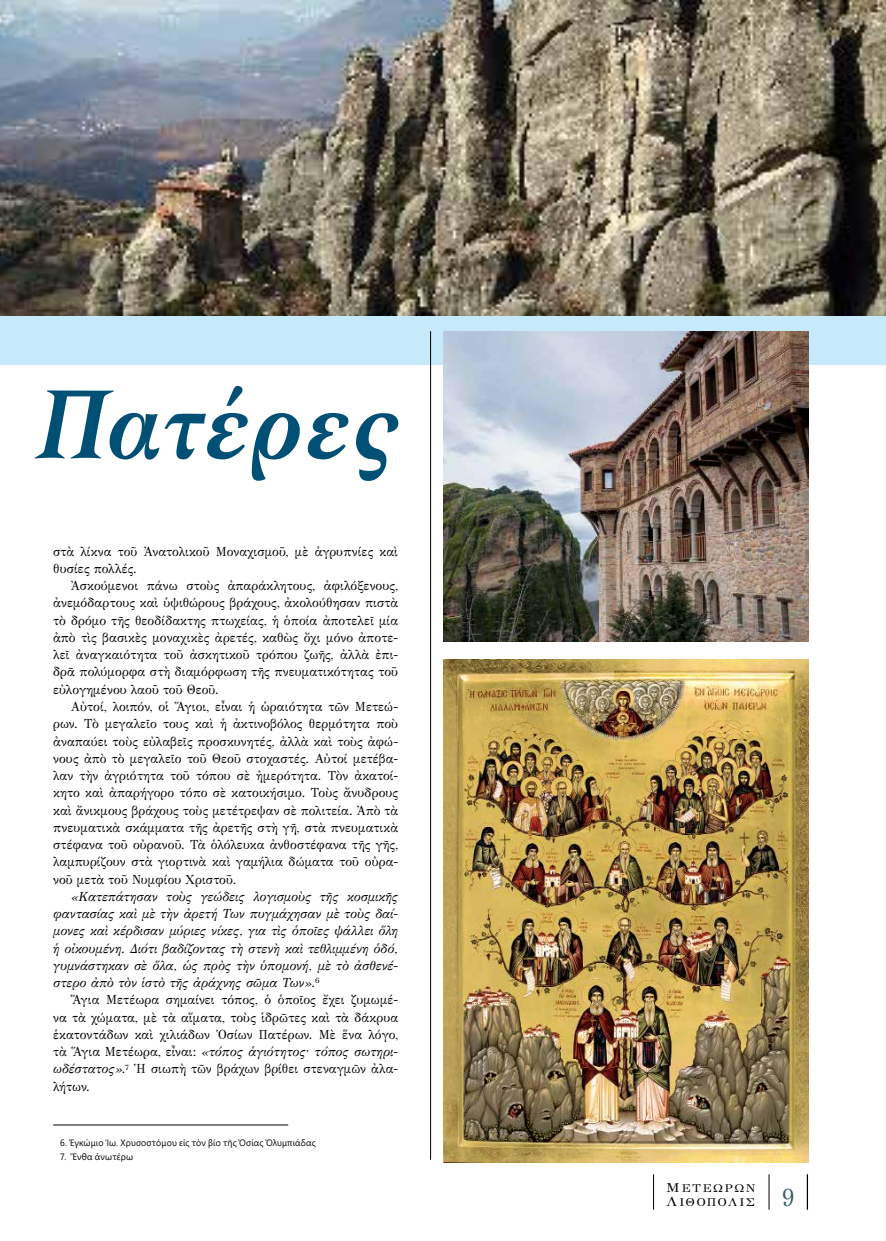
<style>
.page{position:relative;width:886px;height:1241px;background:#fff}
.page>*{position:absolute;margin:0;border:0;box-sizing:border-box;transform-origin:0 0}
.t1{font:italic 700 102.25px "Katsoulidis Pt";letter-spacing:.05em;color:#004f74;scale:.87 1}
.t2{font:13.12px/17.2px "GFS Didot";letter-spacing:.02em;color:#000;text-align:justify;scale:.93 1}
.t3{font:italic 13.12px/17.2px "GFS Didot";color:#000;text-align:justify;scale:.93 1}
.t4{font:11.25px/13.8px "GFS Didot";letter-spacing:.115em;color:#000;scale:1.17 1}
.t5{font:9.12px "Segoe UI";letter-spacing:.015em;color:#000;scale:.95 1}
.s1{font-style:normal}
.s2{font-style:italic}
.s3{font-size:13px}
.s4{font-size:24.75px;color:#335c64}
</style>
<div class="page">
<hr style="left:653px;top:1173px;width:1px;height:36px;background:#000">
<hr style="left:769px;top:1173px;width:1px;height:36px;background:#000">
<hr style="left:807px;top:1173px;width:1px;height:36px;background:#000">
<div style="left:0;top:313px;width:886px;height:52px;background:#c7eafb"></div>
<img style="left:443px;top:331px;width:365px;height:311px">
<img style="left:0;top:0;width:886px;height:315px">
<hr style="left:53px;top:1124px;width:235px;height:1px;background:#000">
<hr style="left:430px;top:331px;width:1px;height:828px;background:#000">
<img style="left:443px;top:659px;width:365px;height:503px">
<h1 class="t1" style="left:31px;top:370px;width:418px">Πατέρες</h1>
<p class="t2" style="left:53px;top:541px;width:372px">στὰ λίκνα τοῦ Ἀνατολικοῦ Μοναχισμοῦ, μὲ ἀγρυπνίες καὶ θυσίες πολλές.</p>
<p class="t2" style="left:53px;top:576px;width:372px;text-indent:18px">Ἀσκούμενοι πάνω στοὺς ἀπαράκλητους, ἀφιλόξενους, ἀνεμόδαρτους καὶ ὑψιθώρους βράχους, ἀκολούθησαν πιστὰ τὸ δρόμο τῆς θεοδίδακτης πτωχείας, ἡ ὁποία ἀποτελεῖ μία ἀπὸ τὶς βασικὲς μοναχικὲς ἀρετές, καθὼς ὄχι μόνο ἀποτε&shy;λεῖ ἀναγκαιότητα τοῦ ἀσκητικοῦ τρόπου ζωῆς, ἀλλὰ ἐπι&shy;δρᾶ πολύμορφα στὴ διαμόρφωση τῆς πνευματικότητας τοῦ εὐλογημένου λαοῦ τοῦ Θεοῦ.</p>
<p class="t2" style="left:53px;top:697px;width:372px;text-indent:18px">Αὐτοί, λοιπόν, οἱ Ἅγιοι, εἶναι ἡ ὡραιότητα τῶν Μετεώ&shy;ρων. Τὸ μεγαλεῖο τους καὶ ἡ ἀκτινοβόλος θερμότητα ποὺ ἀναπαύει τοὺς εὐλαβεῖς προσκυνητές, ἀλλὰ καὶ τοὺς ἀφώ&shy;νους ἀπὸ τὸ μεγαλεῖο τοῦ Θεοῦ στοχαστές. Αὐτοί μετέβα&shy;λαν τὴν ἀγριότητα τοῦ τόπου σὲ ἠμερότητα. Τὸν ἀκατοί&shy;κητο καὶ ἀπαρήγορο τόπο σὲ κατοικήσιμο. Τοὺς ἄνυδρους καὶ ἄνικμους βράχους τοὺς μετέτρεψαν σὲ πολιτεία. Ἀπὸ τὰ πνευματικὰ σκάμματα τῆς ἀρετῆς στὴ γῆ, στὰ πνευματικὰ στέφανα τοῦ οὐρανοῦ. Τὰ ὁλόλευκα ἀνθοστέφανα τῆς γῆς, λαμπυρίζουν στὰ γιορτινὰ καὶ γαμήλια δώματα τοῦ οὐρα&shy;νοῦ μετὰ τοῦ Νυμφίου Χριστοῦ.</p>
<p class="t3" style="left:53px;top:886px;width:372px;text-indent:18px">«Κατεπάτησαν τοὺς γεώδεις λογισμοὺς τῆς κοσμικῆς φαντασίας καὶ μὲ τὴν ἀρετή Των πυγμάχησαν μὲ τοὺς δαί&shy;μονες καὶ κέρδισαν μύριες νίκες, για τὶς ὁποῖες ψάλλει ὅλη ἡ οἰκουμένη. Διότι βαδίζοντας τὴ στενὴ καὶ τεθλιμμένη ὁδό, γυμνάστηκαν σὲ ὅλα, ὡς πρὸς τὴν ὑπομονή, μὲ τὸ ἀσθενέ&shy;στερο ἀπὸ τὸν ἱστὸ τῆς ἀράχνης σῶμα Των»<span class="s1">.</span><sup>6</sup></p>
<p class="t2" style="left:53px;top:990px;width:372px;text-indent:18px">Ἅγια Μετέωρα σημαίνει τόπος, ὁ ὁποῖος ἔχει ζυμωμέ&shy;να τὰ χώματα, μὲ τὰ αἵματα, τοὺς ἱδρῶτες καὶ τὰ δάκρυα ἑκατοντάδων καὶ χιλιάδων Ὁσίων Πατέρων. Μὲ ἕνα λόγο, τὰ Ἅγια Μετέωρα, εἶναι: <span class="s2">«τόπος ἁγιότητος· τόπος σωτηρι&shy;ωδέστατος»</span>.<sup>7</sup> Ἡ σιωπὴ τῶν βράχων βρίθει στεναγμῶν ἀλα&shy;λήτων.</p>
<p class="t5" style="left:60px;top:1133px;width:270px">6. Ἐγκώμιο Ἰω. Χρυσοστόμου εἰς τὸν βίο τῆς Ὁσίας Ὀλυμπιάδας</p>
<p class="t5" style="left:60px;top:1147px;width:78px">7. Ἔνθα ἀνωτέρω</p>
<p class="t4" style="left:666px;top:1180px;width:111px"><span class="s3">Μ</span>ΕΤΕΩΡΩΝ<br><span class="s3">Λ</span>ΙΘΟΠΟΛΙΣ <span class="s4">9</span></p>
</div>
